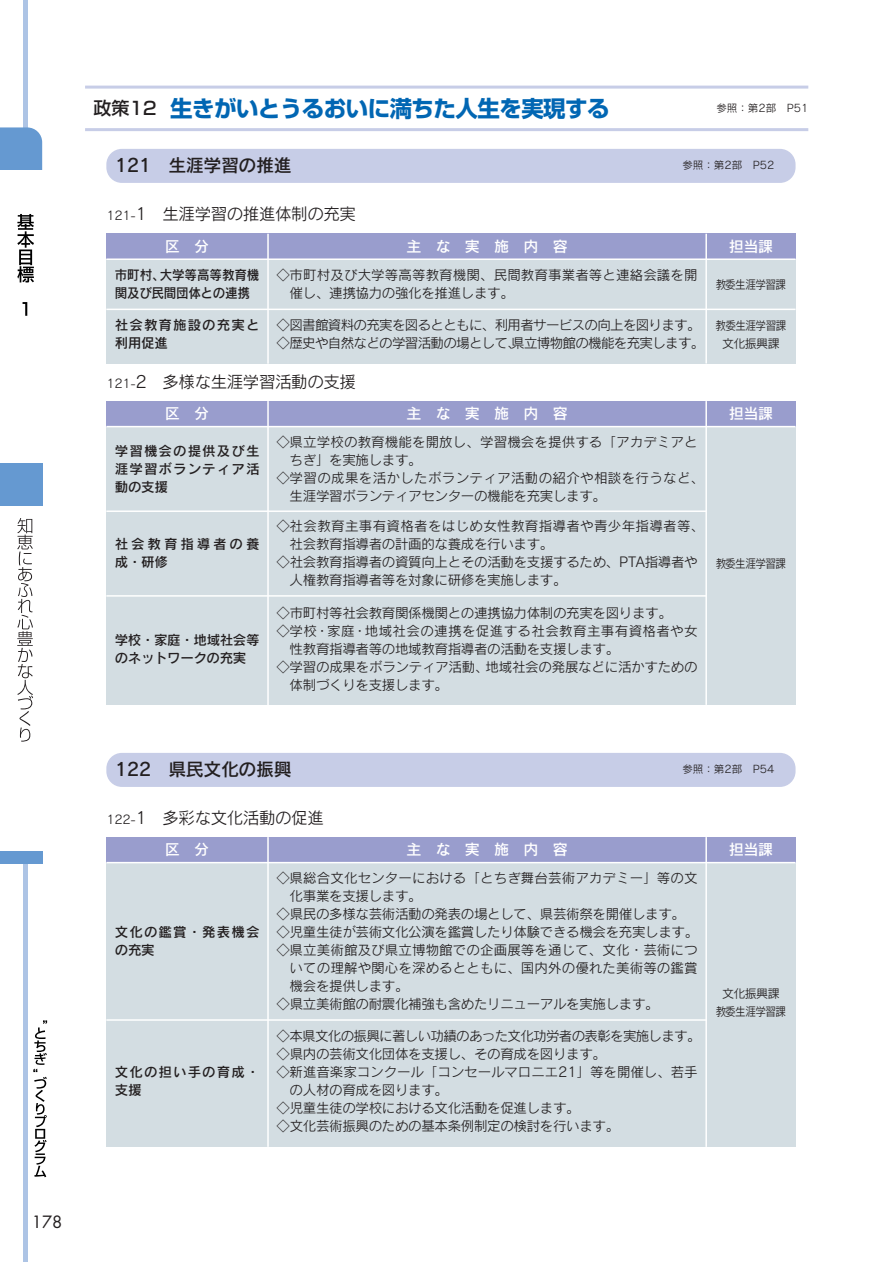
<style>
.page{position:relative;width:893px;height:1262px;background:#fff}
.page>*{position:absolute;margin:0;border:0;box-sizing:border-box;transform-origin:0 0}
.t1{font:700 22.5px "Shin Go";letter-spacing:-.025em;color:#0166b3}
.t2{font:18px "Rodin CID DB";letter-spacing:-.025em;color:#231f20}
.t3{font:16.5px "Rodin CID M";letter-spacing:-.025em;color:#231f20}
.t4{font:16.5px "Futura";color:#231f20}
.t5{font:15px "Rodin CID DB";letter-spacing:-.025em;color:#fff}
.t6{font:13.5px "Rodin CID M";letter-spacing:-.025em;color:#231f20}
.t7{font:13.5px/18px "Rodin CID M";letter-spacing:.005em;color:#231f20}
.t8{font:13.5px/18px "Rodin CID M";letter-spacing:-.05em;color:#231f20}
.t9{font:13.5px/18px "Rodin CID DB";letter-spacing:.08em;color:#231f20}
.t10{font:13.5px "Rodin CID M";letter-spacing:.025em;color:#231f20}
.t11{font:13.5px "Rodin CID M";letter-spacing:-.005em;color:#231f20}
.t12{font:13.5px "Rodin CID M";letter-spacing:.03em;color:#231f20}
.t13{font:13.5px/18px "Rodin CID DB";letter-spacing:-.025em;color:#231f20;scale:.93 1}
.t14{font:13.5px/18px "Rodin CID DB";letter-spacing:-.03em;color:#231f20}
.t15{font:13.5px/18px "Rodin CID DB";letter-spacing:.215em;color:#231f20}
.t16{font:12px/18px "Rodin CID M";letter-spacing:-.05em;color:#231f20;text-align:center;scale:.88 1}
.t17{font:12px/18px "Rodin CID M";letter-spacing:-.05em;color:#231f20;text-align:center}
.t18{font:10.5px "Rodin CID M";color:#231f20}
.s1{font-weight:500;font-size:18px;color:#231f20}
.s2{font-size:12px}
</style>
<div class="page">
<hr style="left:23px;top:0;width:4px;height:1261px;background:#adc4e5">
<div style="left:0;top:170px;width:42px;height:680px;background:#fff"></div>
<svg style="left:17px;top:214px;width:17px;height:68px"></svg>
<svg style="left:23px;top:302px;width:4px;height:14px"></svg>
<svg style="left:33px;top:1020px;width:14px;height:157px"></svg>
<svg style="left:17px;top:518px;width:16px;height:223px"></svg>
<div style="left:0;top:127px;width:42px;height:43px;background:#6599d1"></div>
<div style="left:0;top:463px;width:42px;height:43px;background:#6599d1"></div>
<div style="left:0;top:850px;width:42px;height:13px;background:#6599d1"></div>
<div style="left:106px;top:234px;width:689px;height:129px;background:#d3dde2"></div>
<div style="left:106px;top:234px;width:162px;height:25px;background:#999dcd"></div>
<div style="left:706px;top:234px;width:89px;height:25px;background:#999dcd"></div>
<div style="left:268px;top:234px;width:438px;height:25px;background:#999dcd"></div>
<hr style="left:267px;top:234px;width:2px;height:130px;background:#fff">
<hr style="left:705px;top:234px;width:2px;height:129px;background:#fff">
<hr style="left:106px;top:258px;width:689px;height:2px;background:#fff">
<hr style="left:106px;top:308px;width:689px;height:2px;background:#fff">
<div style="left:106px;top:401px;width:689px;height:304px;background:#d3dde2"></div>
<div style="left:106px;top:401px;width:162px;height:25px;background:#999dcd"></div>
<div style="left:706px;top:401px;width:89px;height:25px;background:#999dcd"></div>
<div style="left:268px;top:401px;width:438px;height:25px;background:#999dcd"></div>
<hr style="left:267px;top:401px;width:2px;height:305px;background:#fff">
<hr style="left:705px;top:401px;width:2px;height:304px;background:#fff">
<hr style="left:106px;top:510px;width:601px;height:2px;background:#fff">
<hr style="left:106px;top:595px;width:600px;height:1px;background:#fff">
<hr style="left:106px;top:426px;width:689px;height:1px;background:#fff">
<div style="left:106px;top:837px;width:689px;height:309px;background:#d3dde2"></div>
<div style="left:106px;top:753px;width:689px;height:34px;background:#c7cde7;border-radius:16px"></div>
<div style="left:106px;top:837px;width:162px;height:25px;background:#999dcd"></div>
<div style="left:706px;top:837px;width:89px;height:25px;background:#999dcd"></div>
<div style="left:268px;top:837px;width:438px;height:25px;background:#999dcd"></div>
<hr style="left:267px;top:837px;width:2px;height:309px;background:#fff">
<hr style="left:705px;top:837px;width:2px;height:309px;background:#fff">
<hr style="left:106px;top:862px;width:689px;height:1px;background:#fff">
<hr style="left:106px;top:1019px;width:601px;height:1px;background:#fff">
<div style="left:106px;top:149px;width:689px;height:34px;background:#c7cde7;border-radius:16px"></div>
<hr style="left:85px;top:86px;width:723px;height:3px;background:#c7cde7">
<hr style="left:85px;top:128px;width:723px;height:3px;background:#c7cde7">
<p class="t4" style="left:32px;top:1213px;width:32px">178</p>
<h1 class="t1" style="left:94px;top:100px;width:517px"><span class="s1">政策12</span> 生きがいとうるおいに満ちた人生を実現する</h1>
<p class="t18" style="left:716px;top:104px;width:93px">参照：第2部　P51</p>
<h2 class="t2" style="left:115px;top:158px;width:178px">121 生涯学習の推進</h2>
<p class="t18" style="left:682px;top:162px;width:93px">参照：第2部　P52</p>
<p class="t3" style="left:106px;top:208px;width:251px"><span class="s2">121-</span>1 生涯学習の推進体制の充実</p>
<p class="t5" style="left:165px;top:240px;width:46px">区　分</p>
<p class="t5" style="left:406px;top:240px;width:163px">主　な　実　施　内　容</p>
<p class="t5" style="left:728px;top:240px;width:46px">担当課</p>
<p class="t13" style="left:115px;top:268px;width:157px">市町村、大学等高等教育機関及び民間団体との連携</p>
<p class="t16" style="left:715px;top:277px;width:81px">教委生涯学習課</p>
<p class="t7" style="left:290px;top:268px;width:409px;text-indent:-13px">◇市町村及び大学等高等教育機関、民間教育事業者等と連絡会議を開催し、連携協力の強化を推進します。</p>
<p class="t9" style="left:115px;top:318px;width:146px">社会教育施設の充実と利用促進</p>
<p class="t8" style="left:276px;top:318px;width:429px">◇図書館資料の充実を図るとともに、利用者サービスの向上を図ります。◇歴史や自然などの学習活動の場として、県立博物館の機能を充実します。</p>
<p class="t16" style="left:715px;top:318px;width:82px">教委生涯学習課文化振興課</p>
<p class="t3" style="left:106px;top:375px;width:251px"><span class="s2">121-</span>2 多様な生涯学習活動の支援</p>
<p class="t5" style="left:165px;top:408px;width:46px">区　分</p>
<p class="t5" style="left:406px;top:408px;width:163px">主　な　実　施　内　容</p>
<p class="t5" style="left:728px;top:408px;width:46px">担当課</p>
<p class="t9" style="left:115px;top:443px;width:146px;text-align:justify">学習機会の提供及び生涯学習ボランティア活動の支援</p>
<p class="t7" style="left:276px;top:434px;width:422px">◇県立学校の教育機能を開放し、学習機会を提供する「アカデミアと</p>
<p class="t6" style="left:290px;top:454px;width:133px">ちぎ」を実施します。</p>
<p class="t10" style="left:276px;top:472px;width:429px">◇学習の成果を活かしたボランティア活動の紹介や相談を行うなど、</p>
<p class="t6" style="left:290px;top:490px;width:318px">生涯学習ボランティアセンターの機能を充実します。</p>
<p class="t15" style="left:115px;top:536px;width:146px">社会教育指導者の養成・研修</p>
<p class="t14" style="left:115px;top:632px;width:146px">学校・家庭・地域社会等のネットワークの充実</p>
<p class="t10" style="left:276px;top:521px;width:429px">◇社会教育主事有資格者をはじめ女性教育指導者や青少年指導者等、</p>
<p class="t6" style="left:290px;top:539px;width:265px">社会教育指導者の計画的な養成を行います。</p>
<p class="t6" style="left:276px;top:557px;width:422px">◇社会教育指導者の資質向上とその活動を支援するため、PTA指導者や</p>
<p class="t6" style="left:290px;top:575px;width:278px">人権教育指導者等を対象に研修を実施します。</p>
<p class="t6" style="left:276px;top:607px;width:397px">◇市町村等社会教育関係機関との連携協力体制の充実を図ります。</p>
<p class="t12" style="left:276px;top:625px;width:422px">◇学校・家庭・地域社会の連携を促進する社会教育主事有資格者や女</p>
<p class="t6" style="left:290px;top:643px;width:331px">性教育指導者等の地域教育指導者の活動を支援します。</p>
<p class="t6" style="left:276px;top:661px;width:422px">◇学習の成果をボランティア活動、地域社会の発展などに活かすための</p>
<p class="t6" style="left:290px;top:679px;width:160px">体制づくりを支援します。</p>
<p class="t16" style="left:715px;top:556px;width:81px">教委生涯学習課</p>
<h2 class="t2" style="left:115px;top:762px;width:178px">122 県民文化の振興</h2>
<p class="t3" style="left:106px;top:811px;width:219px"><span class="s2">122-</span>1 多彩な文化活動の促進</p>
<p class="t18" style="left:682px;top:765px;width:93px">参照：第2部　P54</p>
<p class="t5" style="left:165px;top:843px;width:46px">区　分</p>
<p class="t5" style="left:406px;top:843px;width:163px">主　な　実　施　内　容</p>
<p class="t5" style="left:728px;top:843px;width:46px">担当課</p>
<p class="t9" style="left:115px;top:924px;width:146px">文化の鑑賞・発表機会の充実</p>
<p class="t9" style="left:115px;top:1065px;width:146px">文化の担い手の育成・支援</p>
<p class="t7" style="left:276px;top:870px;width:422px">◇県総合文化センターにおける「とちぎ舞台芸術アカデミー」等の文</p>
<p class="t6" style="left:290px;top:890px;width:133px">化事業を支援します。</p>
<p class="t6" style="left:276px;top:908px;width:410px">◇県民の多様な芸術活動の発表の場として、県芸術祭を開催します。</p>
<p class="t6" style="left:276px;top:926px;width:423px">◇児童生徒が芸術文化公演を鑑賞したり体験できる機会を充実します。</p>
<p class="t7" style="left:276px;top:942px;width:422px">◇県立美術館及び県立博物館での企画展等を通じて、文化・芸術につ</p>
<p class="t7" style="left:290px;top:960px;width:409px">いての理解や関心を深めるとともに、国内外の優れた美術等の鑑賞</p>
<p class="t6" style="left:290px;top:980px;width:120px">機会を提供します。</p>
<p class="t6" style="left:276px;top:998px;width:384px">◇県立美術館の耐震化補強も含めたリニューアルを実施します。</p>
<p class="t8" style="left:276px;top:1029px;width:425px">◇本県文化の振興に著しい功績のあった文化功労者の表彰を実施します。</p>
<p class="t6" style="left:276px;top:1049px;width:331px">◇県内の芸術文化団体を支援し、その育成を図ります。</p>
<p class="t11" style="left:276px;top:1067px;width:422px">◇新進音楽家コンクール「コンセールマロニエ21」等を開催し、若手</p>
<p class="t6" style="left:290px;top:1085px;width:160px">の人材の育成を図ります。</p>
<p class="t6" style="left:276px;top:1103px;width:305px">◇児童生徒の学校における文化活動を促進します。</p>
<p class="t6" style="left:276px;top:1121px;width:344px">◇文化芸術振興のための基本条例制定の検討を行います。</p>
<p class="t17" style="left:715px;top:986px;width:72px">文化振興課教委生涯学習課</p>
</div>
